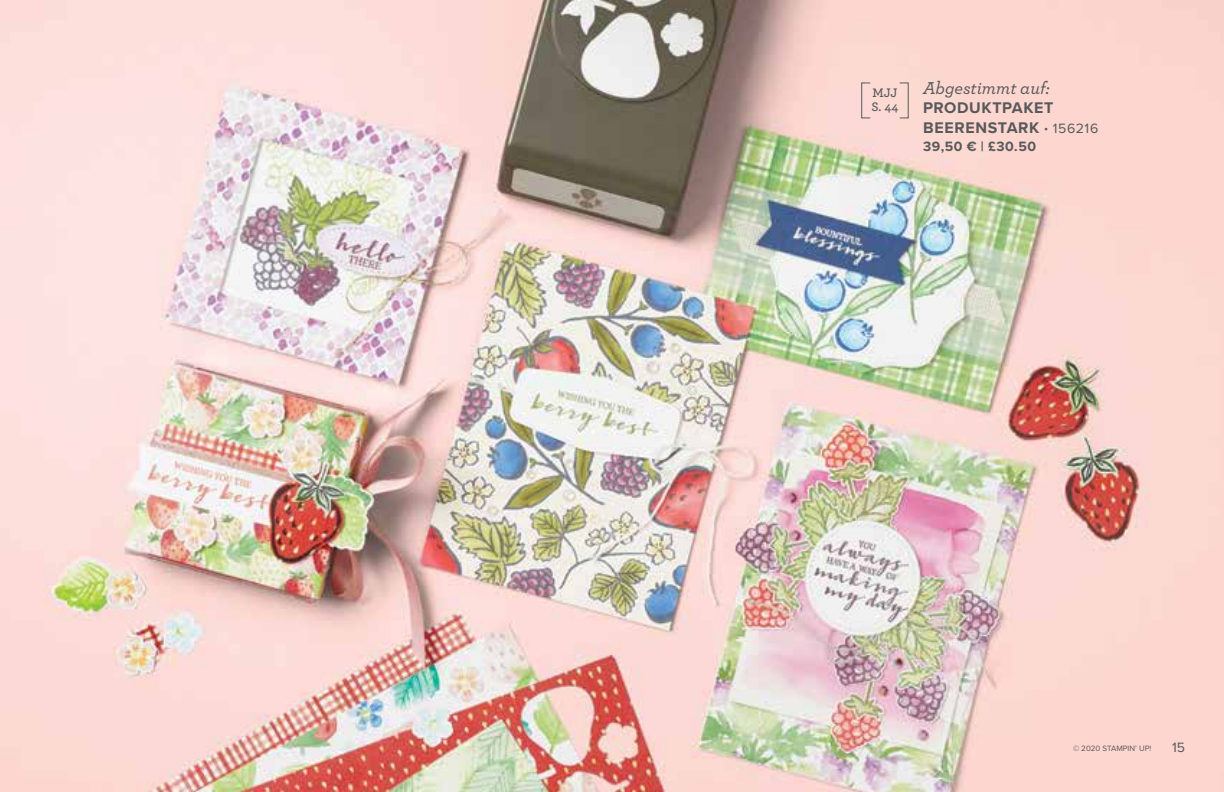
<style>
.page{position:relative;width:1224px;height:792px;background:#fff}
.page>*{position:absolute;margin:0;border:0;box-sizing:border-box;transform-origin:0 0}
.t1{font:italic 500 18px "Archer";color:#58595b}
.t2{font:700 16px/20px "Proxima Nova";letter-spacing:.04em;color:#58595b}
.t3{font:700 14px "Proxima Nova";letter-spacing:.04em;color:#58595b}
.t4{font:14px "Proxima Nova";color:#58595b}
.t5{font:600 13px/14px "Archer";color:#58595b}
.t6{font:8px "Proxima Nova";color:#58595b}
.s1{font-weight:400;font-size:14px}
</style>
<div class="page">
<div style="left:0;top:0;width:13px;height:352px;background:#fde1e1"></div>
<img style="left:1px;top:0;width:1223px;height:792px">
<div style="left:861px;top:82px;width:10px;height:36px;border:1px solid #58595b"></div>
<div style="left:899px;top:82px;width:10px;height:36px;border:1px solid #58595b"></div>
<p class="t5" style="left:872px;top:85px;width:28px">MJJ<br>S. 44</p>
<p class="t1" style="left:923px;top:74px;width:128px">Abgestimmt auf:</p>
<p class="t2" style="left:923px;top:97px;width:177px">PRODUKTPAKET<br>BEERENSTARK ∙ <span class="s1">156216</span></p>
<p class="t3" style="left:923px;top:136px;width:114px">39,50 € | £30.50</p>
<p class="t6" style="left:1073px;top:742px;width:80px">© 2020 STAMPIN’ UP!</p>
<p class="t4" style="left:1172px;top:737px;width:15px">15</p>
</div>
